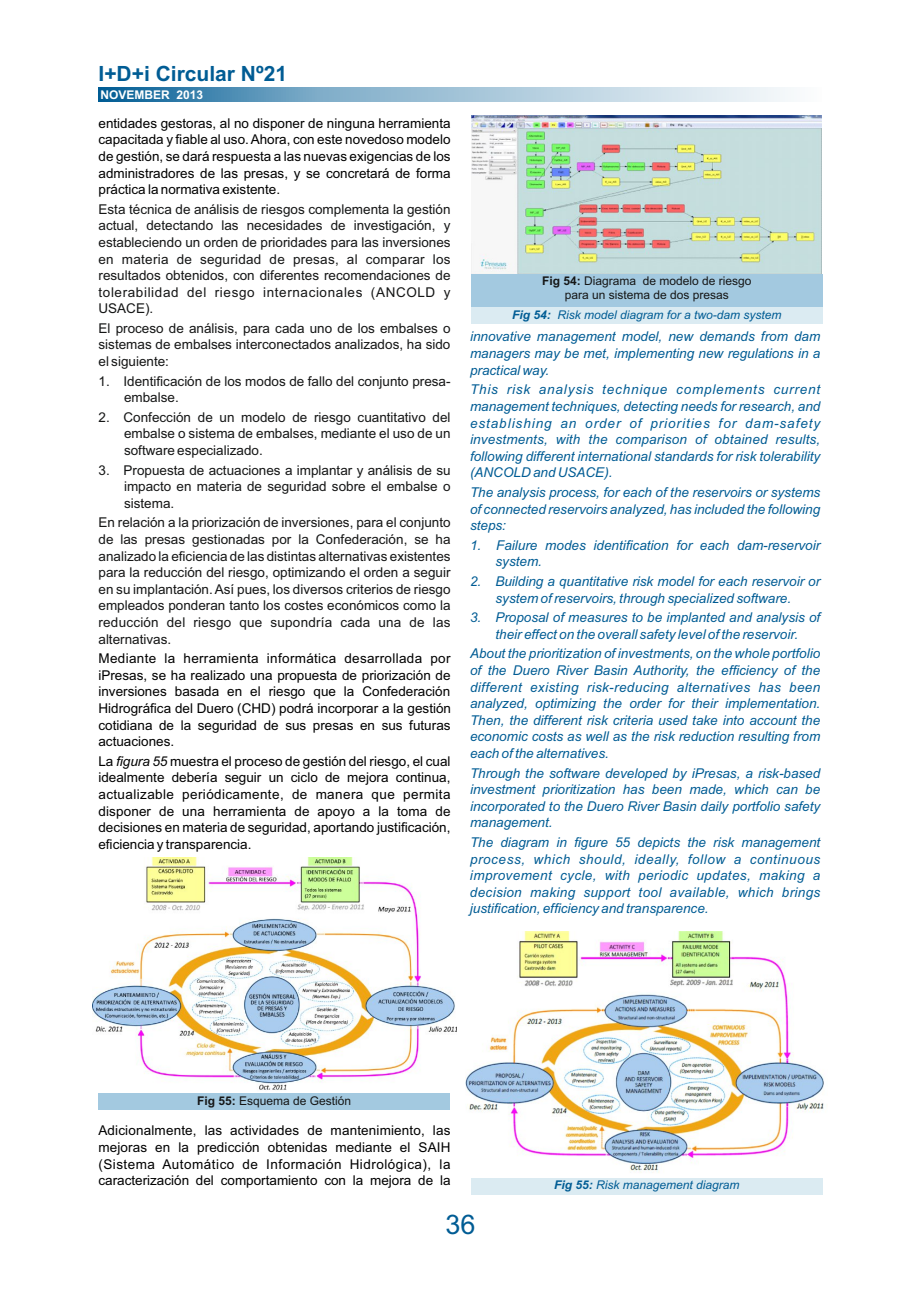
<style>
.page{position:relative;width:920px;height:1290px;background:#fff}
.page>*{position:absolute;margin:0;border:0;box-sizing:border-box;transform-origin:0 0}
.t1{font:27px "Arial";color:#005c94}
.t2{font:700 21px "Arial";color:#005c94}
.t3{font:italic 13.5px/16.6px "Arial";color:#005c94;text-align:justify}
.t4{font:13.5px/16.6px "Arial";color:#151616;text-align:justify}
.t5{font:13.5px/16.6px "Arial";color:#000;text-align:justify}
.t6{font:12px/13.4px "Arial";color:#151616;text-align:center}
.t7{font:italic 12px "Arial";color:#005c94}
.t8{font:700 12px "Arial";color:#fff}
.s1{font-style:italic}
.s2{font-weight:700}
</style>
<div class="page">
<svg style="left:99px;top:88px;width:689px;height:14px;background:#92b9d1"></svg>
<img style="left:471px;top:115px;width:351px;height:159px">
<div style="left:471px;top:274px;width:351px;height:33px;background:#a3c9e0"></div>
<div style="left:471px;top:307px;width:351px;height:17px;background:#dbebf2"></div>
<img style="left:466px;top:931px;width:358px;height:242px">
<img style="left:93px;top:858px;width:364px;height:232px">
<div style="left:99px;top:1093px;width:351px;height:17px;background:#a3c9e0"></div>
<div style="left:471px;top:1178px;width:351px;height:17px;background:#dbebf2"></div>
<h2 class="t2" style="left:99px;top:65px;width:190px">I+D+i Circular Nº21</h2>
<p class="t5" style="left:99px;top:116px;width:354px">entidades gestoras, al no disponer de ninguna herramienta capacitada y fiable al uso. Ahora, con este novedoso modelo de gestión, se dará respuesta a las nuevas exigencias de los administradores de las presas, y se concretará de forma práctica la normativa existente.</p>
<p class="t4" style="left:99px;top:202px;width:354px">Esta técnica de análisis de riesgos complementa la gestión actual, detectando las necesidades de investigación, y estableciendo un orden de prioridades para las inversiones en materia de seguridad de presas, al comparar los resultados obtenidos, con diferentes recomendaciones de tolerabilidad del riesgo internacionales (ANCOLD y USACE).</p>
<p class="t4" style="left:99px;top:321px;width:354px">El proceso de análisis, para cada uno de los embalses o sistemas de embalses interconectados analizados, ha sido el siguiente:</p>
<p class="t4" style="left:124px;top:374px;width:328px;text-indent:-26px">1. Identificación de los modos de fallo del conjunto presa&shy;embalse.</p>
<p class="t4" style="left:124px;top:410px;width:328px;text-indent:-26px">2. Confección de un modelo de riesgo cuantitativo del embalse o sistema de embalses, mediante el uso de un software especializado.</p>
<p class="t4" style="left:124px;top:463px;width:328px;text-indent:-26px">3. Propuesta de actuaciones a implantar y análisis de su impacto en materia de seguridad sobre el embalse o sistema.</p>
<p class="t4" style="left:98px;top:516px;width:354px">En relación a la priorización de inversiones, para el conjunto de las presas gestionadas por la Confederación, se ha analizado la eficiencia de las distintas alternativas existentes para la reducción del riesgo, optimizando el orden a seguir en su implantación. Así pues, los diversos criterios de riesgo empleados ponderan tanto los costes económicos como la reducción del riesgo que supondría cada una de las alternativas.</p>
<p class="t5" style="left:98px;top:651px;width:354px">Mediante la herramienta informática desarrollada por iPresas, se ha realizado una propuesta de priorización de inversiones basada en el riesgo que la Confederación Hidrográfica del Duero (CHD) podrá incorporar a la gestión cotidiana de la seguridad de sus presas en sus futuras actuaciones.</p>
<p class="t5" style="left:98px;top:754px;width:354px">La <span class="s1">figura 55</span> muestra el proceso de gestión del riesgo, el cual idealmente debería seguir un ciclo de mejora continua, actualizable periódicamente, de manera que permita disponer de una herramienta de apoyo a la toma de decisiones en materia de seguridad, aportando justificación, eficiencia y transparencia.</p>
<p class="t8" style="left:100px;top:91px;width:104px">NOVEMBER 2013</p>
<p class="t6" style="left:542px;top:276px;width:211px"><span class="s2">Fig 54:</span> Diagrama de modelo de riesgo para un sistema de dos presas</p>
<p class="t7" style="left:512px;top:310px;width:271px"><span class="s2">Fig 54:</span> Risk model diagram for a two-dam system</p>
<p class="t3" style="left:470px;top:329px;width:352px">innovative management model, new demands from dam managers may be met, implementing new regulations in a practical way.</p>
<p class="t3" style="left:470px;top:383px;width:352px">This risk analysis technique complements current management techniques, detecting needs for research, and establishing an order of priorities for dam-safety investments, with the comparison of obtained results, following different international standards for risk tolerability (ANCOLD and USACE).</p>
<p class="t3" style="left:470px;top:485px;width:352px">The analysis process, for each of the reservoirs or systems of connected reservoirs analyzed, has included the following steps:</p>
<p class="t3" style="left:495px;top:538px;width:326px;text-indent:-26px">1. Failure modes identification for each dam-reservoir system.</p>
<p class="t3" style="left:470px;top:574px;width:352px;text-align:center">2. Building a quantitative risk model for each reservoir or system of reservoirs, through specialized software.</p>
<p class="t3" style="left:470px;top:610px;width:352px;text-align:center">3. Proposal of measures to be implanted and analysis of their effect on the overall safety level of the reservoir.</p>
<p class="t3" style="left:470px;top:647px;width:352px">About the prioritization of investments, on the whole portfolio of the Duero River Basin Authority, the efficiency of the different existing risk-reducing alternatives has been analyzed, optimizing the order for their implementation.<br>Then, the different risk criteria used take into account the economic costs as well as the risk reduction resulting from each of the alternatives.</p>
<p class="t3" style="left:470px;top:766px;width:352px">Through the software developed by iPresas, a risk-based investment prioritization has been made, which can be incorporated to the Duero River Basin daily portfolio safety management.</p>
<p class="t3" style="left:470px;top:835px;width:352px">The diagram in figure 55 depicts the risk management process, which should, ideally, follow a continuous improvement cycle, with periodic updates, making a decision making support tool available, which brings justification, efficiency and transparence.</p>
<p class="t6" style="left:197px;top:1095px;width:156px"><span class="s2">Fig 55:</span> Esquema de Gestión</p>
<p class="t5" style="left:98px;top:1123px;width:354px">Adicionalmente, las actividades de mantenimiento, las mejoras en la predicción obtenidas mediante el SAIH (Sistema Automático de Información Hidrológica), la caracterización del comportamiento con la mejora de la</p>
<p class="t7" style="left:554px;top:1180px;width:187px"><span class="s2">Fig 55:</span> Risk management diagram</p>
<h1 class="t1" style="left:445px;top:1214px;width:32px">36</h1>
</div>
